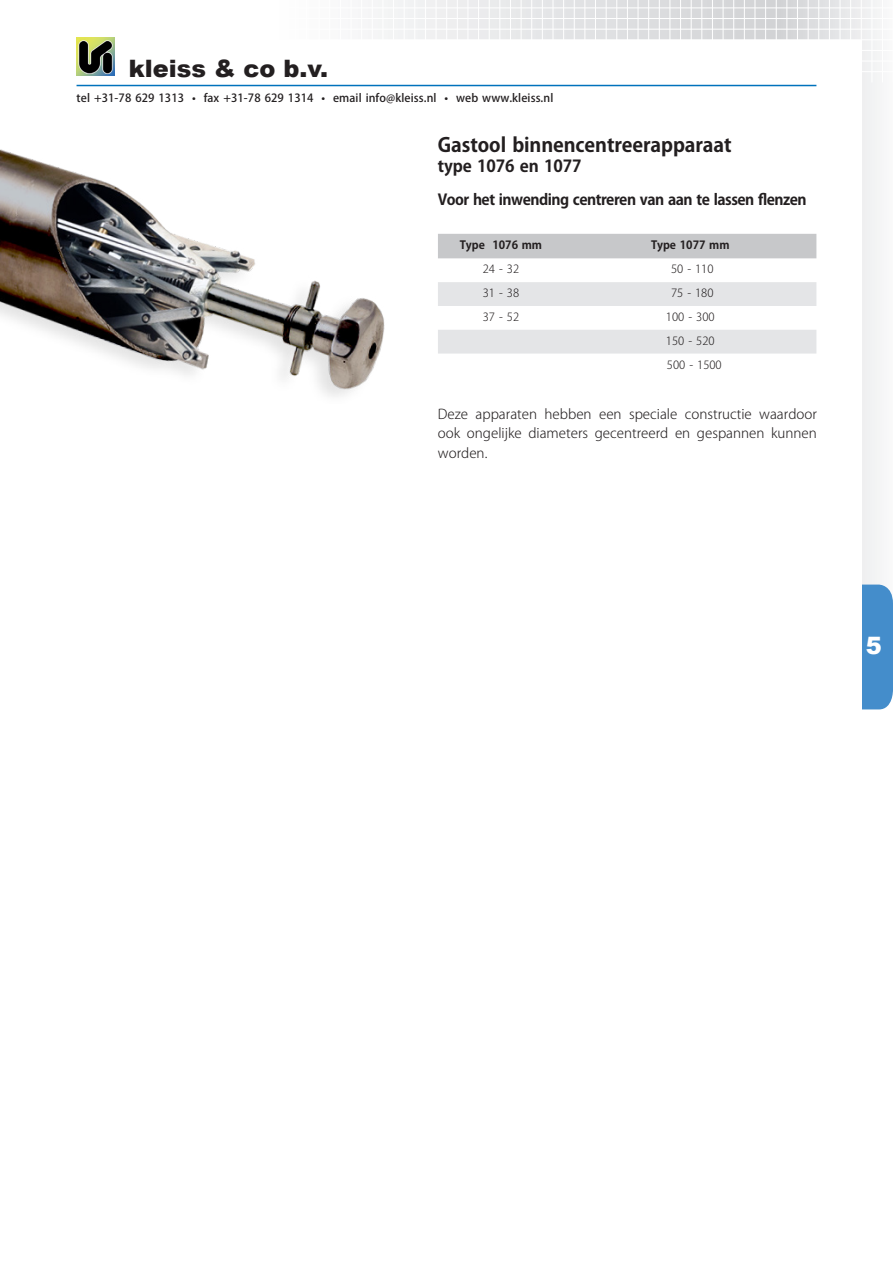
<style>
.page{position:relative;width:893px;height:1263px;background:#fff}
.page>*{position:absolute;margin:0;border:0;box-sizing:border-box;transform-origin:0 0}
.t1{font:900 24px "Arial";color:#231f20}
.t2{font:900 24px "Arial";color:#fff}
.Header_12{font:700 19.5px "Koz Go Pro";letter-spacing:-.005em;color:#231f20}
.Header_12-2{font:700 16.5px "Koz Go Pro";letter-spacing:-.005em;color:#231f20}
.Paragraph_Style_1__K{font:700 15px "Koz Go Pro";letter-spacing:-.035em;color:#231f20}
.Paragraph_Style_1__K-2{font:300 13.5px/19.5px "Koz Go Pro";color:#231f20;text-align:justify}
.t3{font:500 11.25px "Koz Go Pro";letter-spacing:.01em;color:#231f20}
.t4{font:300 11.25px "Koz Go Pro";color:#231f20}
.Paragraph_Style_1__K-3{font:700 11.25px "Koz Go Pro";color:#231f20}
</style>
<div class="page">
<svg style="left:378px;top:0;width:504px;height:585px"></svg>
<hr style="left:818px;top:0;width:1px;height:82px;background:#fff">
<hr style="left:829px;top:0;width:1px;height:82px;background:#fff">
<hr style="left:840px;top:0;width:1px;height:82px;background:#fff">
<hr style="left:850px;top:0;width:1px;height:82px;background:#fff">
<hr style="left:861px;top:0;width:1px;height:82px;background:#fff">
<hr style="left:871px;top:0;width:1px;height:82px;background:#fff">
<hr style="left:808px;top:0;width:1px;height:82px;background:#fff">
<hr style="left:797px;top:0;width:1px;height:82px;background:#fff">
<hr style="left:786px;top:0;width:1px;height:82px;background:#fff">
<hr style="left:776px;top:0;width:1px;height:82px;background:#fff">
<hr style="left:765px;top:0;width:1px;height:82px;background:#fff">
<hr style="left:755px;top:0;width:1px;height:82px;background:#fff">
<hr style="left:744px;top:0;width:1px;height:82px;background:#fff">
<hr style="left:733px;top:0;width:1px;height:82px;background:#fff">
<hr style="left:723px;top:0;width:1px;height:82px;background:#fff">
<hr style="left:712px;top:0;width:1px;height:82px;background:#fff">
<hr style="left:701px;top:0;width:1px;height:82px;background:#fff">
<hr style="left:691px;top:0;width:1px;height:82px;background:#fff">
<hr style="left:680px;top:0;width:1px;height:82px;background:#fff">
<hr style="left:670px;top:0;width:1px;height:82px;background:#fff">
<hr style="left:659px;top:0;width:1px;height:82px;background:#fff">
<hr style="left:648px;top:0;width:1px;height:82px;background:#fff">
<hr style="left:638px;top:0;width:1px;height:82px;background:#fff">
<hr style="left:627px;top:0;width:1px;height:82px;background:#fff">
<hr style="left:616px;top:0;width:1px;height:82px;background:#fff">
<hr style="left:606px;top:0;width:1px;height:82px;background:#fff">
<hr style="left:595px;top:0;width:1px;height:82px;background:#fff">
<hr style="left:584px;top:0;width:1px;height:82px;background:#fff">
<hr style="left:574px;top:0;width:1px;height:82px;background:#fff">
<hr style="left:563px;top:0;width:1px;height:82px;background:#fff">
<hr style="left:553px;top:0;width:1px;height:82px;background:#fff">
<hr style="left:542px;top:0;width:1px;height:82px;background:#fff">
<hr style="left:531px;top:0;width:1px;height:82px;background:#fff">
<hr style="left:521px;top:0;width:1px;height:82px;background:#fff">
<hr style="left:510px;top:0;width:1px;height:82px;background:#fff">
<hr style="left:499px;top:0;width:1px;height:82px;background:#fff">
<hr style="left:489px;top:0;width:1px;height:82px;background:#fff">
<hr style="left:478px;top:0;width:1px;height:82px;background:#fff">
<hr style="left:468px;top:0;width:1px;height:82px;background:#fff">
<hr style="left:457px;top:0;width:1px;height:82px;background:#fff">
<hr style="left:446px;top:0;width:1px;height:82px;background:#fff">
<hr style="left:436px;top:0;width:1px;height:82px;background:#fff">
<hr style="left:425px;top:0;width:1px;height:82px;background:#fff">
<hr style="left:414px;top:0;width:1px;height:76px;background:#fff">
<hr style="left:404px;top:0;width:1px;height:76px;background:#fff">
<hr style="left:393px;top:0;width:1px;height:76px;background:#fff">
<hr style="left:383px;top:0;width:1px;height:76px;background:#fff">
<hr style="left:68px;top:71px;width:825px;height:1px;background:#fff">
<hr style="left:68px;top:61px;width:825px;height:1px;background:#fff">
<hr style="left:68px;top:50px;width:825px;height:1px;background:#fff">
<hr style="left:68px;top:39px;width:825px;height:1px;background:#fff">
<hr style="left:68px;top:29px;width:825px;height:1px;background:#fff">
<hr style="left:68px;top:18px;width:825px;height:1px;background:#fff">
<hr style="left:68px;top:8px;width:825px;height:1px;background:#fff">
<div style="left:862px;top:585px;width:31px;height:124px;background:#448dcb"></div>
<div style="left:64px;top:40px;width:797px;height:1223px;background:#fff"></div>
<hr style="left:77px;top:85px;width:739px;height:1px;background:#0072bc">
<img style="left:77px;top:38px;width:38px;height:38px">
<img style="left:0;top:149px;width:385px;height:248px">
<div style="left:438px;top:234px;width:378px;height:24px;background:#c7c8ca"></div>
<svg style="left:438px;top:282px;width:378px;height:72px"></svg>
<h1 class="t1" style="left:129px;top:51px;width:201px">kleiss &amp; co b.v.</h1>
<p class="t3" style="left:77px;top:91px;width:478px">tel +31-78 629 1313 • fax +31-78 629 1314 • email info@kleiss.nl • web www.kleiss.nl</p>
<p class="Header_12" style="left:438px;top:132px;width:295px">Gastool binnencentreerapparaat</p>
<p class="Header_12-2" style="left:438px;top:155px;width:145px">type 1076 en 1077</p>
<p class="Paragraph_Style_1__K" style="left:438px;top:190px;width:370px">Voor het inwending centreren van aan te lassen flenzen</p>
<p class="Paragraph_Style_1__K-3" style="left:460px;top:237px;width:84px">Type 1076 mm</p>
<p class="Paragraph_Style_1__K-3" style="left:651px;top:237px;width:80px">Type 1077 mm</p>
<p class="t4" style="left:483px;top:262px;width:38px">24 - 32</p>
<p class="t4" style="left:671px;top:262px;width:44px">50 - 110</p>
<p class="t4" style="left:483px;top:286px;width:38px">31 - 38</p>
<p class="t4" style="left:671px;top:286px;width:44px">75 - 180</p>
<p class="t4" style="left:483px;top:309px;width:38px">37 - 52</p>
<p class="t4" style="left:666px;top:309px;width:50px">100 - 300</p>
<p class="t4" style="left:666px;top:333px;width:50px">150 - 520</p>
<p class="t4" style="left:667px;top:357px;width:56px">500 - 1500</p>
<p class="Paragraph_Style_1__K-2" style="left:438px;top:404px;width:380px">Deze apparaten hebben een speciale constructie waardoor ook ongelijke diameters gecentreerd en gespannen kunnen worden.</p>
<h1 class="t2" style="left:866px;top:628px;width:18px">5</h1>
</div>
